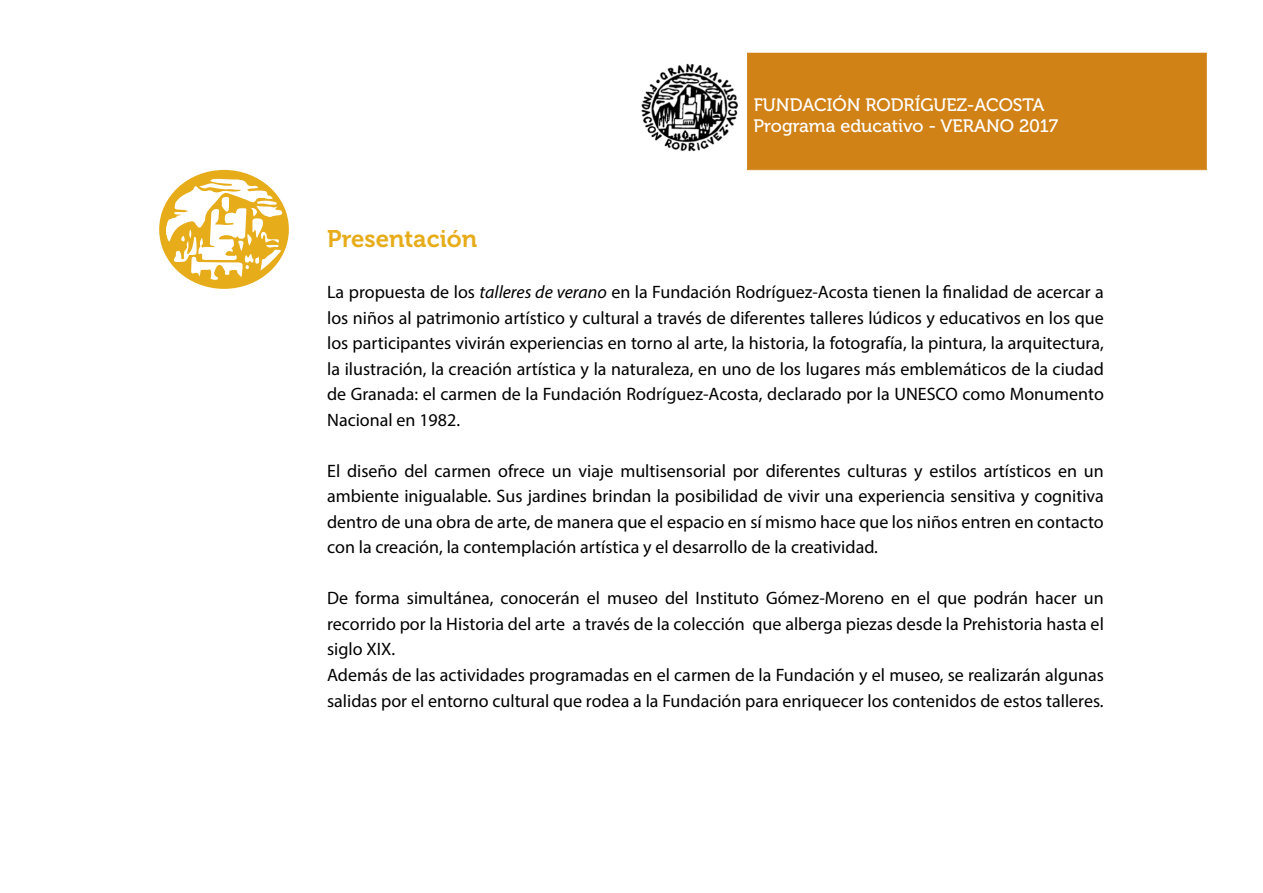
<style>
.page{position:relative;width:1263px;height:893px;background:#fff}
.page>*{position:absolute;margin:0;border:0;box-sizing:border-box;transform-origin:0 0}
.t1{font:24px "Museo 700";color:#e6ac1a}
.t2{font:18px/25.5px "Myriad Pro";color:#000;text-align:justify}
.t3{font:18px/21.6px "Museo 500";color:#fff}
.s1{font-style:italic}
</style>
<div class="page">
<svg style="left:159px;top:170px;width:130px;height:119px"></svg>
<div style="left:747px;top:53px;width:460px;height:117px;background:#d18217"></div>
<div style="left:748px;top:54px;width:457px;height:115px;border:1px solid #d18217"></div>
<img style="left:641px;top:63px;width:98px;height:89px">
<p class="t3" style="left:754px;top:94px;width:306px">FUNDACIÓN RODRÍGUEZ-ACOSTA<br>Programa educativo - VERANO 2017</p>
<h1 class="t1" style="left:327px;top:226px;width:152px">Presentación</h1>
<p class="t2" style="left:327px;top:279px;width:778px">La propuesta de los <span class="s1">talleres de verano</span> en la Fundación Rodríguez-Acosta tienen la finalidad de acercar a los niños al patrimonio artístico y cultural a través de diferentes talleres lúdicos y educativos en los que los participantes vivirán experiencias en torno al arte, la historia, la fotografía, la pintura, la arquitectura, la ilustración, la creación artística y la naturaleza, en uno de los lugares más emblemáticos de la ciudad de Granada: el carmen de la Fundación Rodríguez-Acosta, declarado por la UNESCO como Monumento Nacional en 1982.</p>
<p class="t2" style="left:327px;top:458px;width:778px">El diseño del carmen ofrece un viaje multisensorial por diferentes culturas y estilos artísticos en un ambiente inigualable. Sus jardines brindan la posibilidad de vivir una experiencia sensitiva y cognitiva dentro de una obra de arte, de manera que el espacio en sí mismo hace que los niños entren en contacto con la creación, la contemplación artística y el desarrollo de la creatividad.</p>
<p class="t2" style="left:327px;top:585px;width:778px;text-align:left">De forma simultánea, conocerán el museo del Instituto Gómez-Moreno en el que podrán hacer un recorrido por la Historia del arte a través de la colección que alberga piezas desde la Prehistoria hasta el siglo XIX.<br>Además de las actividades programadas en el carmen de la Fundación y el museo, se realizarán algunas salidas por el entorno cultural que rodea a la Fundación para enriquecer los contenidos de estos talleres.</p>
</div>
